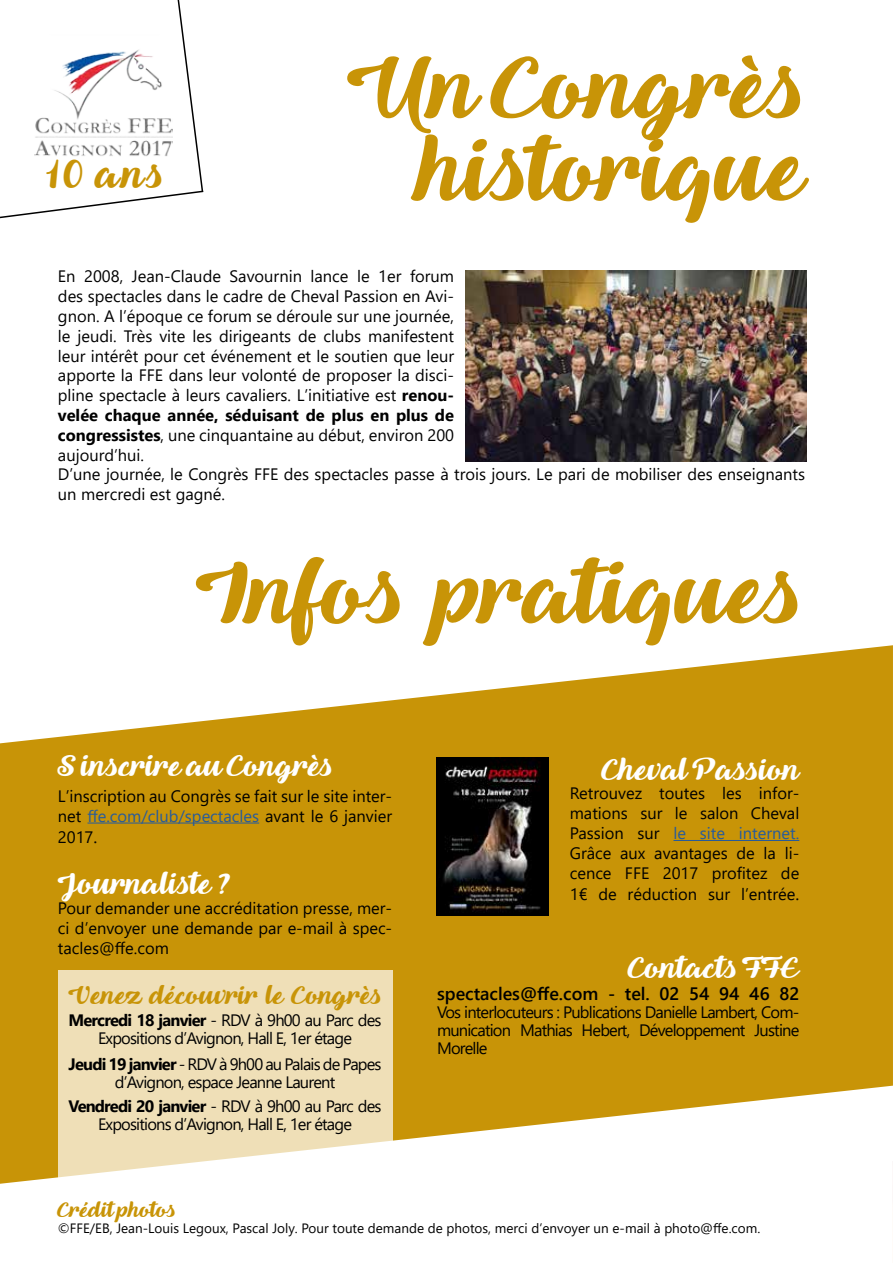
<style>
.page{position:relative;width:893px;height:1263px;background:#fff}
.page>*{position:absolute;margin:0;border:0;box-sizing:border-box;transform-origin:0 0}
.t1{font:88.5px "Queenof Heaven";color:#c89407}
.t2{font:40.5px "Queenof Heaven";color:#c89407}
.t3{font:30px "Queenof Heaven";color:#fff}
.t4{font:25.5px "Queenof Heaven";color:#c89407}
.t5{font:21px "Queenof Heaven";color:#c89407}
.t6{font:600 18px "Segoe UI";color:#000}
.t7{font:16.5px/19.8px "Segoe UI";color:#000;text-align:justify}
.t8{font:16.5px/18px "Segoe UI";letter-spacing:-.05em;color:#000;text-align:center}
.t9{font:13.5px "Segoe UI";color:#000}
.s1{font-weight:700}
.s2{color:#275b9b}
.s3{font-size:18px}
.s4{font-style:italic}
</style>
<div class="page">
<svg style="left:0;top:645px;width:893px;height:539px;fill:#c89407"></svg>
<img style="left:436px;top:757px;width:112px;height:158px">
<hr style="left:673px;top:840px;width:126px;height:1px;background:#275b9b">
<hr style="left:87px;top:822px;width:172px;height:1px;background:#275b9b">
<img style="left:466px;top:270px;width:340px;height:192px">
<svg style="left:0;top:0;width:204px;height:219px"></svg>
<svg style="left:58px;top:971px;width:334px;height:213px;background:#f0e2bf"></svg>
<img style="left:892px;top:1161px;width:1px;height:102px">
<h2 class="t2" style="left:46px;top:148px;width:119px">10 ans</h2>
<h1 class="t1" style="left:347px;top:32px;width:459px">Un Congrès</h1>
<h1 class="t1" style="left:417px;top:115px;width:389px">historique</h1>
<p class="t7" style="left:58px;top:266px;width:398px">En 2008, Jean-Claude Savournin lance le 1er forum des spectacles dans le cadre de Cheval Passion en Avi&shy;gnon. A l’époque ce forum se déroule sur une journée, le jeudi. Très vite les dirigeants de clubs manifestent leur intérêt pour cet événement et le soutien que leur apporte la FFE dans leur volonté de proposer la disci&shy;pline spectacle à leurs cavaliers. L’initiative est <span class="s1">renou&shy;velée chaque année, séduisant de plus en plus de congressistes</span>, une cinquantaine au début, environ 200 aujourd’hui.</p>
<p class="t7" style="left:58px;top:464px;width:749px">D’une journée, le Congrès FFE des spectacles passe à trois jours. Le pari de mobiliser des enseignants un mercredi est gagné.</p>
<h1 class="t1" style="left:196px;top:537px;width:608px">Infos pratiques</h1>
<h3 class="t3" style="left:58px;top:747px;width:277px">S’inscrire au Congrès</h3>
<p class="t7" style="left:58px;top:786px;width:336px">L’inscription au Congrès se fait sur le site inter&shy;net <span class="s2">ffe.com/club/spectacles</span> avant le 6 janvier</p>
<p class="t7" style="left:58px;top:827px;width:41px">2017<span class="s3">.</span></p>
<h3 class="t3" style="left:58px;top:865px;width:177px">Journaliste ?</h3>
<p class="t7" style="left:58px;top:898px;width:336px">Pour demander une accréditation presse, mer&shy;ci d’envoyer une demande par e-mail à spec&shy;tacles@ffe.com</p>
<h3 class="t4" style="left:69px;top:979px;width:315px">Venez découvrir le Congrès</h3>
<p class="t8" style="left:69px;top:1011px;width:315px"><span class="s1">Mercredi 18 janvier</span> - RDV à 9h00 au Parc des<br>Expositions d’Avignon, Hall E, 1er étage</p>
<p class="t8" style="left:69px;top:1054px;width:315px"><span class="s1">Jeudi 19 janvier</span> <span class="s4">-</span> RDV à 9h00 au Palais de Papes d’Avignon, espace Jeanne Laurent</p>
<p class="t8" style="left:69px;top:1096px;width:315px"><span class="s1">Vendredi 20 janvier</span> - RDV à 9h00 au Parc des<br>Expositions d’Avignon, Hall E, 1er étage</p>
<h3 class="t3" style="left:602px;top:750px;width:199px">Cheval Passion</h3>
<p class="t7" style="left:570px;top:783px;width:231px">Retrouvez toutes les infor&shy;mations sur le salon Cheval Passion sur <span class="s2">le site internet.<br></span>Grâce aux avantages de la li&shy;cence FFE 2017 profitez de</p>
<p class="t7" style="left:570px;top:884px;width:231px">1€ de réduction sur l’entrée<span class="s3">.</span></p>
<h3 class="t3" style="left:628px;top:949px;width:172px">Contacts FFE</h3>
<p class="t6" style="left:437px;top:979px;width:364px">spectacles@ffe.com - tel. 02 54 94 46 82</p>
<p class="t7" style="left:437px;top:1003px;width:364px;line-height:18px">Vos interlocuteurs : Publications Danielle Lambert, Com&shy;munication Mathias Hebert, Développement Justine Morelle</p>
<p class="t5" style="left:58px;top:1196px;width:120px">Crédit photos</p>
<p class="t9" style="left:58px;top:1217px;width:704px">©FFE/EB, Jean-Louis Legoux, Pascal Joly. Pour toute demande de photos, merci d’envoyer un e-mail à photo@ffe.com.</p>
</div>
